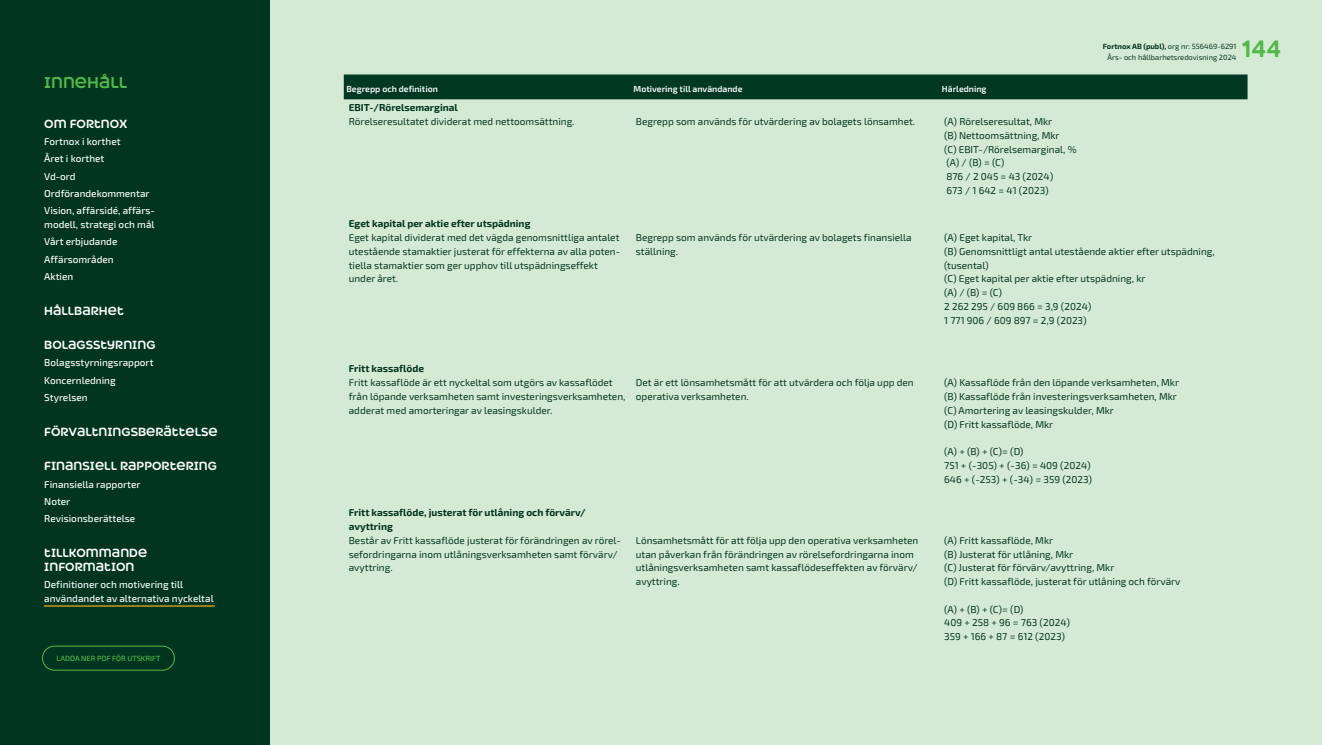
<style>
.page{position:relative;width:1322px;height:745px;background:#fff}
.page>*{position:absolute;margin:0;border:0;box-sizing:border-box;transform-origin:0 0}
.t1{font:700 22.5px "Heavitas Neue";color:#51b948}
.t2{font:700 15px "Heavitas Neue";color:#51b948}
.t3{font:700 11.25px/13.8px "Heavitas Neue";color:#fff}
.BRÖDTEXT{font:10px/13.8px "Exo 2";color:#013520}
.t4{font:500 10px/17.2px "Exo 2";color:#fff}
.MELLANRUBRIK__h4{font:10px/13.8px "Exo 2";color:#013520}
.MELLANRUBRIK__h4-2{font:700 10px/13.8px "Exo 2";color:#013520}
.Fnox-tableheader{font:600 8.75px "Exo 2";color:#fff}
.t5{font:7.5px/11.2px "Exo 2";color:#013520;text-align:right}
.t6{font:500 7.5px "Exo 2";color:#51b948}
.s1{font-weight:700}
</style>
<div class="page">
<div style="left:269px;top:0;width:1053px;height:744px;background:#d5ead4"></div>
<div style="left:0;top:0;width:269px;height:744px;background:#013520"></div>
<div style="left:42px;top:645px;width:133px;height:25px;border:1px solid #51b948;border-radius:12px"></div>
<div style="left:344px;top:74px;width:903px;height:25px;background:#003824"></div>
<hr style="left:44px;top:605px;width:170px;height:1px;background:#e6ad24">
<h2 class="t2" style="left:44px;top:73px;width:85px">INNEHÅLL</h2>
<p class="t3" style="left:44px;top:117px;width:85px">OM FORTNOX</p>
<p class="t4" style="left:44px;top:132px;width:112px">Fortnox i korthet<br>Året i korthet<br>Vd-ord<br>Ordförandekommentar<br>Vision, affärsidé, affärs-</p>
<p class="t4" style="left:44px;top:215px;width:112px">modell, strategi och mål<br>Vårt erbjudande<br>Affärsområden<br>Aktien</p>
<p class="t3" style="left:44px;top:303px;width:81px">HÅLLBARHET</p>
<p class="t3" style="left:44px;top:338px;width:113px">BOLAGSSTYRNING</p>
<p class="t4" style="left:44px;top:353px;width:111px">Bolagsstyrningsrapport<br>Koncernledning<br>Styrelsen</p>
<p class="t3" style="left:44px;top:424px;width:175px">FÖRVALTNINGSBERÄTTELSE</p>
<p class="t3" style="left:44px;top:459px;width:174px">FINANSIELL RAPPORTERING</p>
<p class="t4" style="left:44px;top:475px;width:98px">Finansiella rapporter<br>Noter<br>Revisionsberättelse</p>
<p class="t3" style="left:44px;top:545px;width:104px">TILLKOMMANDE<br>INFORMATION</p>
<p class="t4" style="left:44px;top:576px;width:171px;line-height:13.8px">Definitioner och motivering till användandet av alternativa nyckeltal</p>
<p class="t6" style="left:56px;top:653px;width:106px">LADDA NER PDF FÖR UTSKRIFT</p>
<p class="t5" style="left:1103px;top:40px;width:135px"><span class="s1">Fortnox AB (publ),</span> org nr: 556469-6291<br>Års- och hållbarhetsredovisning 2024</p>
<h1 class="t1" style="left:1242px;top:35px;width:41px">144</h1>
<p class="Fnox-tableheader" style="left:346px;top:83px;width:93px">Begrepp och definition</p>
<p class="Fnox-tableheader" style="left:633px;top:83px;width:110px">Motivering till användande</p>
<p class="Fnox-tableheader" style="left:942px;top:83px;width:46px">Härledning</p>
<p class="MELLANRUBRIK__h4-2" style="left:349px;top:100px;width:110px">EBIT-/Rörelsemarginal</p>
<p class="BRÖDTEXT" style="left:349px;top:114px;width:227px">Rörelseresultatet dividerat med nettoomsättning.</p>
<p class="BRÖDTEXT" style="left:636px;top:114px;width:281px">Begrepp som används för utvärdering av bolagets lönsamhet.</p>
<p class="BRÖDTEXT" style="left:944px;top:114px;width:110px">(A) Rörelseresultat, Mkr</p>
<p class="BRÖDTEXT" style="left:944px;top:128px;width:117px">(B) Nettoomsättning, Mkr</p>
<p class="BRÖDTEXT" style="left:944px;top:142px;width:134px">(C) EBIT-/Rörelsemarginal, %</p>
<p class="BRÖDTEXT" style="left:946px;top:155px;width:59px">(A) / (B) = (C)</p>
<p class="BRÖDTEXT" style="left:946px;top:169px;width:108px">876 / 2 045 = 43 (2024)<br>673 / 1 642 = 41 (2023)</p>
<p class="MELLANRUBRIK__h4-2" style="left:349px;top:216px;width:183px">Eget kapital per aktie efter utspädning</p>
<p class="BRÖDTEXT" style="left:349px;top:230px;width:273px">Eget kapital dividerat med det vägda genomsnittliga antalet utestående stamaktier justerat för effekterna av alla poten&shy;tiella stamaktier som ger upphov till utspädningseffekt under året.</p>
<p class="BRÖDTEXT" style="left:636px;top:230px;width:277px">Begrepp som används för utvärdering av bolagets finansiella ställning.</p>
<p class="BRÖDTEXT" style="left:944px;top:230px;width:90px">(A) Eget kapital, Tkr</p>
<p class="BRÖDTEXT" style="left:944px;top:244px;width:272px">(B) Genomsnittligt antal utestående aktier efter utspädning, (tusental)</p>
<p class="BRÖDTEXT" style="left:944px;top:271px;width:203px">(C) Eget kapital per aktie efter utspädning, kr</p>
<p class="BRÖDTEXT" style="left:944px;top:285px;width:59px">(A) / (B) = (C)</p>
<p class="BRÖDTEXT" style="left:944px;top:299px;width:149px">2 262 295 / 609 866 = 3,9 (2024)<br>1 771 906 / 609 897 = 2,9 (2023)</p>
<p class="MELLANRUBRIK__h4" style="left:349px;top:361px;width:278px"><span class="s1">Fritt kassaflöde<br></span>Fritt kassaflöde är ett nyckeltal som utgörs av kassaflödet från löpande verksamheten samt investeringsverksamheten, adderat med amorteringar av leasingskulder.</p>
<p class="BRÖDTEXT" style="left:636px;top:375px;width:279px">Det är ett lönsamhetsmått för att utvärdera och följa upp den operativa verksamheten.</p>
<p class="BRÖDTEXT" style="left:944px;top:375px;width:236px">(A) Kassaflöde från den löpande verksamheten, Mkr</p>
<p class="BRÖDTEXT" style="left:944px;top:389px;width:234px">(B) Kassaflöde från investeringsverksamheten, Mkr (C) Amortering av leasingskulder, Mkr<br>(D) Fritt kassaflöde, Mkr</p>
<p class="BRÖDTEXT" style="left:944px;top:444px;width:149px">(A) + (B) + (C)= (D)<br>751 + (-305) + (-36) = 409 (2024)<br>646 + (-253) + (-34) = 359 (2023)</p>
<p class="MELLANRUBRIK__h4-2" style="left:349px;top:505px;width:238px">Fritt kassaflöde, justerat för utlåning och förvärv/ avyttring</p>
<p class="MELLANRUBRIK__h4" style="left:349px;top:532px;width:274px">Består av Fritt kassaflöde justerat för förändringen av rörel&shy;sefordringarna inom utlåningsverksamheten samt förvärv/ avyttring.</p>
<p class="BRÖDTEXT" style="left:636px;top:532px;width:284px">Lönsamhetsmått för att följa upp den operativa verksamheten utan påverkan från förändringen av rörelsefordringarna inom utlåningsverksamheten samt kassaflödeseffekten av förvärv/ avyttring.</p>
<p class="BRÖDTEXT" style="left:944px;top:532px;width:172px">(A) Fritt kassaflöde, Mkr<br>(B) Justerat för utlåning, Mkr<br>(C) Justerat för förvärv/avyttring, Mkr</p>
<p class="BRÖDTEXT" style="left:944px;top:574px;width:238px">(D) Fritt kassaflöde, justerat för utlåning och förvärv</p>
<p class="BRÖDTEXT" style="left:944px;top:601px;width:81px">(A) + (B) + (C)= (D)</p>
<p class="BRÖDTEXT" style="left:944px;top:615px;width:127px">409 + 258 + 96 = 763 (2024)<br>359 + 166 + 87 = 612 (2023)</p>
</div>
